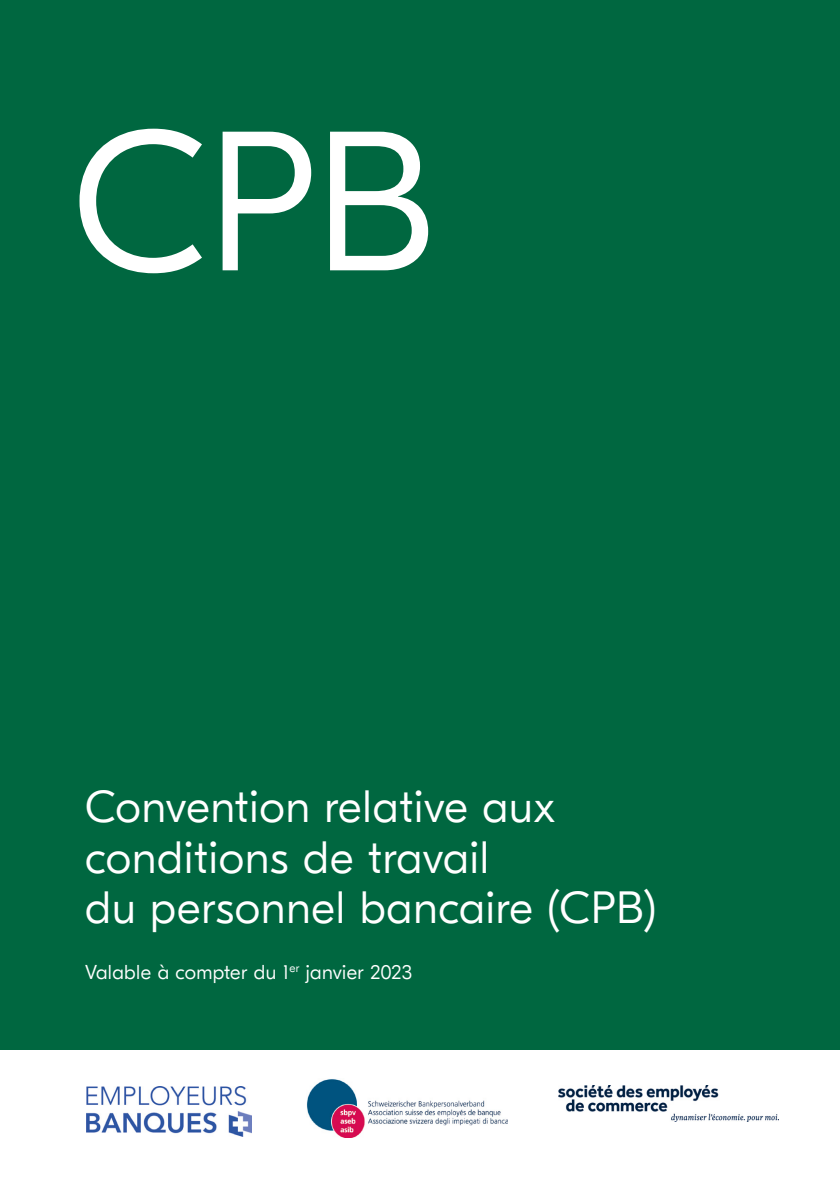
<style>
.page{position:relative;width:840px;height:1191px;background:#fff}
.page>*{position:absolute;margin:0;border:0;box-sizing:border-box;transform-origin:0 0}
.t1{font:300 198px "GT Eesti Display";color:#fff}
.t2{font:300 45px/50.4px "GT Eesti Display";letter-spacing:.02em;color:#fff}
.t3{font:300 20px "GT Eesti Display";letter-spacing:.02em;color:#fff}
</style>
<div class="page">
<div style="left:0;top:0;width:839px;height:1049px;background:#006740"></div>
<img style="left:558px;top:1085px;width:220px;height:36px">
<img style="left:306px;top:1079px;width:201px;height:58px">
<img style="left:87px;top:1086px;width:164px;height:50px">
<h1 class="t1" style="left:72px;top:94px;width:365px">CPB</h1>
<p class="t2" style="left:85px;top:782px;width:572px">Convention relative aux conditions de travail<br>du personnel bancaire (CPB)</p>
<p class="t3" style="left:85px;top:961px;width:328px">Valable à compter du 1<sup>er</sup> janvier 2023</p>
</div>
